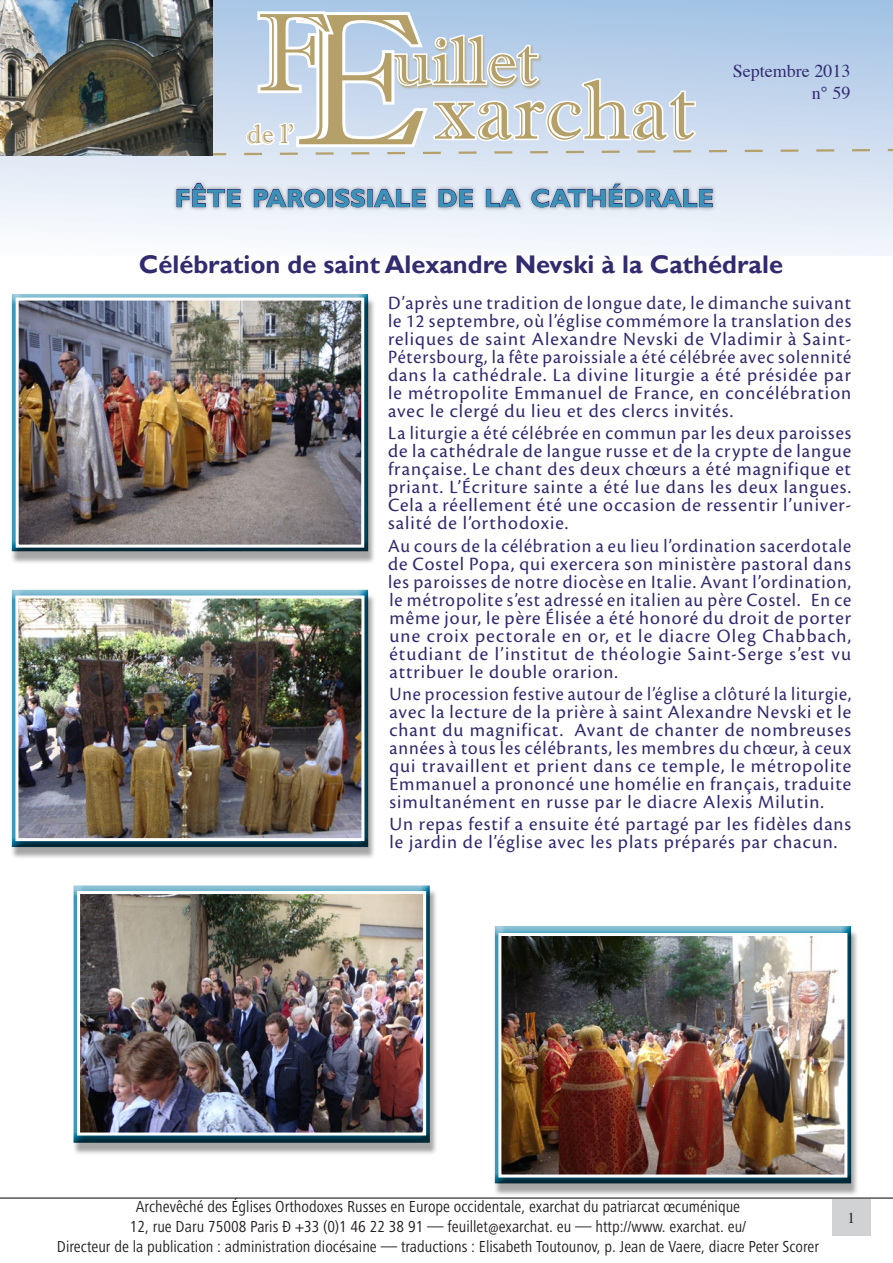
<style>
.page{position:relative;width:893px;height:1263px;background:#fff}
.page>*{position:absolute;margin:0;border:0;box-sizing:border-box;transform-origin:0 0}
.t1{font:187.5px "Imprint MT Shadow";color:#b5a069}
.t2{font:110.7px "Imprint MT Shadow";color:#b5a069}
.t3{font:84px "Imprint MT Shadow";color:#b5a069}
.t4{font:67.05px "Imprint MT Shadow";color:#b5a069}
.t5{font:27px "Imprint MT Shadow";color:#b5a069}
.sous-titre{font:700 25.5px "Gill Sans";color:#312b70}
.titre{font:700 25.2px "Gill Sans";letter-spacing:.015em;color:#3a92b9}
.Cronos-texte{font:19.5px/18px "Cronos Pro";letter-spacing:.05em;color:#312b70;text-align:justify}
.Cronos-texte-2{font:19.5px/18px "Cronos Pro";letter-spacing:.05em;color:#312b70;text-align:justify;scale:.96 1}
.Cronos-texte-3{font:19.5px/18px "Cronos Pro";letter-spacing:.05em;color:#312b70;text-align:justify;scale:.94 1}
.t6{font:18px "Times";color:#312b70}
.t7{font:condensed 16.5px "Frutiger Next LT";color:#231f20}
.t8{font:15px "Times";color:#231f20}
</style>
<div class="page">
<svg style="left:0;top:0;width:893px;height:255px"></svg>
<div style="left:832px;top:1199px;width:38px;height:37px;background:#d1d2d4"></div>
<hr style="left:0;top:1197px;width:893px;height:2px;background:#636366">
<img style="left:0;top:0;width:213px;height:155px">
<svg style="left:206px;top:8px;width:687px;height:148px"></svg>
<div style="left:172px;top:179px;width:545px;height:33px;background:#231f20;opacity:.43"></div>
<svg style="left:176px;top:182px;width:65px;height:26px;background:#a8abbf"></svg>
<svg style="left:253px;top:188px;width:72px;height:20px"></svg>
<div style="left:327px;top:189px;width:6px;height:18px;border:1px solid #312b70"></div>
<svg style="left:335px;top:188px;width:30px;height:20px"></svg>
<div style="left:367px;top:189px;width:6px;height:18px;border:1px solid #312b70"></div>
<svg style="left:373px;top:188px;width:53px;height:20px"></svg>
<svg style="left:438px;top:189px;width:35px;height:19px"></svg>
<svg style="left:485px;top:188px;width:36px;height:20px"></svg>
<svg style="left:531px;top:183px;width:182px;height:25px;background:#a7abbf"></svg>
<div style="left:10px;top:297px;width:366px;height:267px;background:#231f20;opacity:.4"></div>
<div style="left:11px;top:294px;width:358px;height:259px;background:#231f20;opacity:.75"></div>
<img style="left:20px;top:302px;width:340px;height:242px">
<div style="left:16px;top:298px;width:348px;height:250px;border:3px solid #fff"></div>
<div style="left:10px;top:593px;width:366px;height:266px;background:#231f20;opacity:.4"></div>
<div style="left:11px;top:589px;width:358px;height:260px;background:#231f20;opacity:.75"></div>
<img style="left:19px;top:599px;width:341px;height:238px">
<div style="left:15px;top:595px;width:349px;height:246px;border:3px solid #fff"></div>
<div style="left:493px;top:929px;width:366px;height:267px;background:#231f20;opacity:.4"></div>
<div style="left:494px;top:926px;width:358px;height:259px;background:#231f20;opacity:.75"></div>
<img style="left:502px;top:937px;width:341px;height:236px">
<div style="left:498px;top:933px;width:349px;height:244px;border:3px solid #fff"></div>
<div style="left:72px;top:888px;width:365px;height:267px;background:#231f20;opacity:.4"></div>
<div style="left:72px;top:885px;width:359px;height:260px;background:#231f20;opacity:.75"></div>
<img style="left:81px;top:895px;width:341px;height:236px">
<div style="left:77px;top:891px;width:349px;height:244px;border:3px solid #fff"></div>
<p class="t2" style="left:257px;top:-12px;width:76px">F</p>
<p class="t1" style="left:295px;top:-30px;width:132px">E</p>
<p class="t4" style="left:393px;top:21px;width:146px">uillet</p>
<p class="t3" style="left:434px;top:61px;width:263px">xarchat</p>
<p class="t5" style="left:247px;top:118px;width:49px">de l’</p>
<p class="titre" style="left:175px;top:183px;width:540px">FÊTE PAROISSIALE DE LA CATHÉDRALE</p>
<p class="t6" style="left:733px;top:54px;width:119px">Septembre 2013</p>
<p class="t6" style="left:812px;top:76px;width:40px">n° 59</p>
<p class="sous-titre" style="left:139px;top:249px;width:646px">Célébration de saint Alexandre Nevski à la Cathédrale</p>
<p class="Cronos-texte" style="left:388px;top:294px;width:465px">D’après une tradition de longue date, le dimanche suivant le 12 septembre, où l’église commémore la translation des reliques de saint Alexandre Nevski de Vladimir à Saint-Pétersbourg, la fête paroissiale a été célébrée avec solennité dans la cathédrale. La divine liturgie a été présidée par le métropolite Emmanuel de France, en concélébration avec le clergé du lieu et des clercs invités.</p>
<p class="Cronos-texte" style="left:388px;top:424px;width:465px">La liturgie a été célébrée en commun par les deux paroisses de la cathédrale de langue russe et de la crypte de langue française. Le chant des deux chœurs a été magnifique et priant. L’Écriture sainte a été lue dans les deux langues.<br>Cela a réellement été une occasion de ressentir l’univer&shy;salité de l’orthodoxie.</p>
<p class="Cronos-texte-2" style="left:388px;top:537px;width:484px">Au cours de la célébration a eu lieu l’ordination sacerdotale de Costel Popa, qui exercera son ministère pastoral dans les paroisses de notre diocèse en Italie. Avant l’ordination, le métropolite s’est adressé en italien au père Costel.   En ce même jour, le père Élisée a été honoré du droit de porter une croix pectorale en or, et le diacre Oleg Chabbach, étudiant de l’institut de théologie Saint-Serge s’est vu attribuer le double orarion.  </p>
<p class="Cronos-texte-3" style="left:389px;top:685px;width:493px">Une procession festive autour de l’église a clôturé la liturgie, avec la lecture de la prière à saint Alexandre Nevski et le chant du magnificat.   Avant de chanter de nombreuses années à tous les célébrants, les membres du chœur, à ceux qui travaillent et prient dans ce temple, le métropolite Emmanuel a prononcé une homélie en français, traduite simultanément en russe par le diacre Alexis Milutin.</p>
<p class="Cronos-texte" style="left:389px;top:815px;width:463px">Un repas festif a ensuite été partagé par les fidèles dans le jardin de l’église avec les plats préparés par chacun.</p>
<p class="t7" style="left:136px;top:1197px;width:606px">Archevêché des Églises Orthodoxes Russes en Europe occidentale, exarchat du patriarcat œcuménique</p>
<p class="t7" style="left:130px;top:1217px;width:618px">12, rue Daru 75008 Paris ✆ +33 (0)1 46 22 38 91 — feuillet@exarchat. eu — http://www. exarchat. eu/</p>
<p class="t7" style="left:57px;top:1237px;width:763px">Directeur de la publication : administration diocésaine — traductions : Elisabeth Toutounov, p. Jean de Vaere, diacre Peter Scorer</p>
<p class="t8" style="left:847px;top:1204px;width:9px">1</p>
</div>
